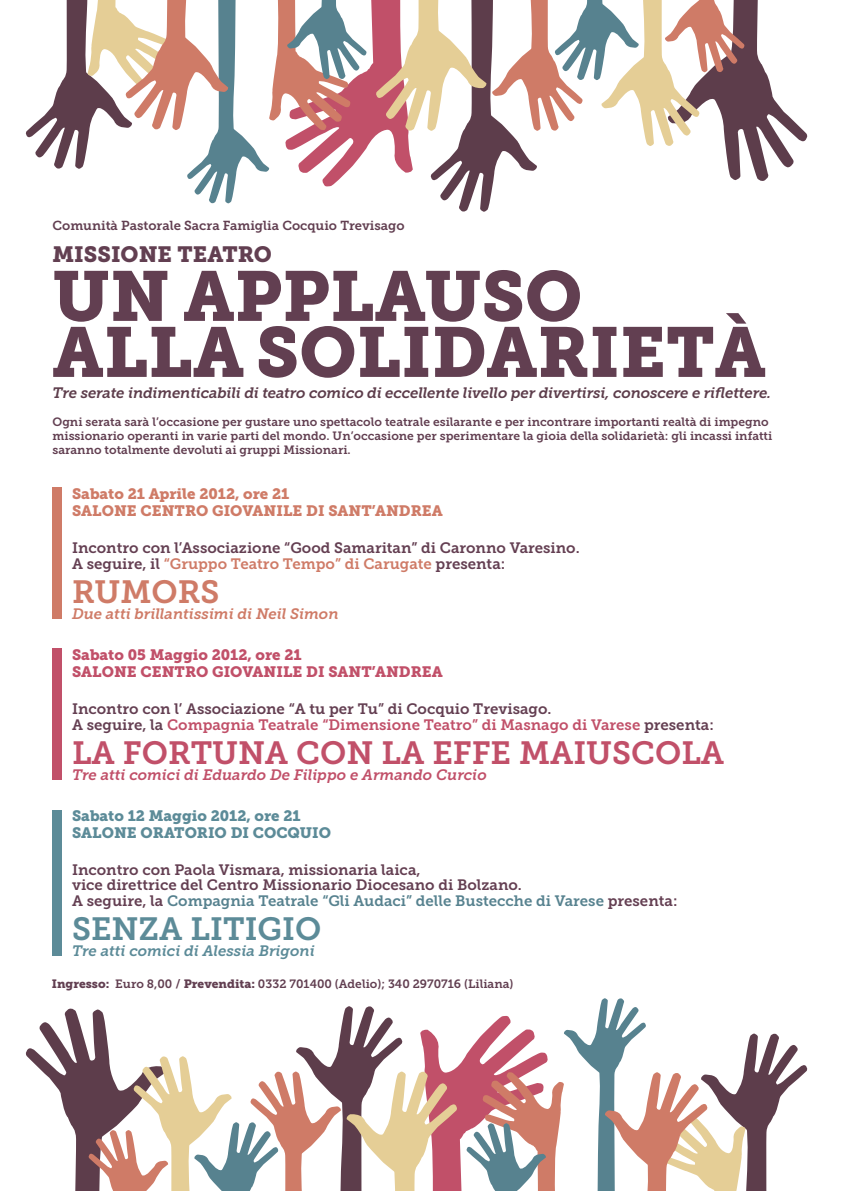
<style>
.page{position:relative;width:842px;height:1191px;background:#fff}
.page>*{position:absolute;margin:0;border:0;box-sizing:border-box;transform-origin:0 0}
.t1{font:70px/56px "Museo Slab 900";color:#623f51}
.t2{font:32px "Museo Slab 700";color:#c15069}
.t3{font:32px "Museo Slab 700";color:#5c8b98}
.t4{font:32px "Museo Slab 700";color:#cf7b67}
.t5{font:22px "Museo Slab 900";color:#623f51}
.t6{font:15px/16px "Museo Slab 700";color:#643f52}
.t7{font:italic 15px "Museo Slab 700";letter-spacing:-.01em;color:#5d3d4b}
.t8{font:15px/17px "Museo Slab 900";color:#cf7b67}
.t9{font:15px/17px "Museo Slab 900";color:#c15069}
.t10{font:15px/17px "Museo Slab 900";color:#5c8b98}
.t11{font:italic 15px "Museo Slab 700";color:#c15069}
.t12{font:italic 15px "Museo Slab 700";color:#cf7b67}
.t13{font:italic 15px "Museo Slab 700";color:#5c8b98}
.t14{font:13px "Museo Slab 700";color:#623f51}
.t15{font:12px/14px "Museo Slab 700";color:#623f51}
.s1{color:#cf7b67}
.s2{color:#c15069}
.s3{color:#57828f}
.s4{font-family:"Museo Slab 900"}
</style>
<div class="page">
<div style="left:52px;top:487px;width:10px;height:132px;background:#cf7b67"></div>
<div style="left:52px;top:648px;width:10px;height:132px;background:#c15069"></div>
<div style="left:52px;top:810px;width:10px;height:145px;background:#5c8b98"></div>
<svg style="left:25px;top:998px;width:783px;height:193px"></svg>
<svg style="left:25px;top:0;width:783px;height:212px"></svg>
<p class="t14" style="left:52px;top:219px;width:354px">Comunità Pastorale Sacra Famiglia Cocquio Trevisago</p>
<h3 class="t5" style="left:52px;top:241px;width:221px">MISSIONE TEATRO</h3>
<h1 class="t1" style="left:52px;top:269px;width:715px">UN APPLAUSO<br>ALLA SOLIDARIETÀ</h1>
<p class="t7" style="left:52px;top:384px;width:720px">Tre serate indimenticabili di teatro comico di eccellente livello per divertirsi, conoscere e riflettere.</p>
<p class="t15" style="left:52px;top:415px;width:721px">Ogni serata sarà l’occasione per gustare uno spettacolo teatrale esilarante e per incontrare importanti realtà di impegno missionario operanti in varie parti del mondo. Un’occasione per sperimentare la gioia della solidarietà: gli incassi infatti saranno totalmente devoluti ai gruppi Missionari.</p>
<p class="t8" style="left:72px;top:485px;width:372px">Sabato 21 Aprile 2012, ore 21<br>SALONE CENTRO GIOVANILE DI SANT’ANDREA</p>
<p class="t6" style="left:72px;top:539px;width:509px">Incontro con l’Associazione “Good Samaritan” di Caronno Varesino.<br>A seguire, il <span class="s1">“Gruppo Teatro Tempo” di Carugate</span> presenta:</p>
<h2 class="t4" style="left:72px;top:573px;width:149px">RUMORS</h2>
<p class="t12" style="left:72px;top:605px;width:268px">Due atti brillantissimi di Neil Simon</p>
<p class="t9" style="left:72px;top:646px;width:372px">Sabato 05 Maggio 2012, ore 21<br>SALONE CENTRO GIOVANILE DI SANT’ANDREA</p>
<p class="t6" style="left:72px;top:700px;width:643px">Incontro con l’ Associazione “A tu per Tu” di Cocquio Trevisago.<br>A seguire, la <span class="s2">Compagnia Teatrale “Dimensione Teatro” di Masnago di Varese</span> presenta:</p>
<h2 class="t2" style="left:72px;top:734px;width:654px">LA FORTUNA CON LA EFFE MAIUSCOLA</h2>
<p class="t11" style="left:72px;top:766px;width:416px">Tre atti comici di Eduardo De Filippo e Armando Curcio</p>
<p class="t10" style="left:72px;top:807px;width:261px">Sabato 12 Maggio 2012, ore 21<br>SALONE ORATORIO DI COCQUIO</p>
<p class="t6" style="left:72px;top:862px;width:607px;line-height:15.5px">Incontro con Paola Vismara, missionaria laica,<br>vice direttrice del Centro Missionario Diocesano di Bolzano.<br>A seguire, la <span class="s3">Compagnia Teatrale “Gli Audaci” delle Bustecche di Varese</span> presenta:</p>
<h2 class="t3" style="left:72px;top:910px;width:251px">SENZA LITIGIO</h2>
<p class="t13" style="left:72px;top:942px;width:244px">Tre atti comici di Alessia Brigoni</p>
<p class="t15" style="left:52px;top:976px;width:463px"><span class="s4">Ingresso:</span> Euro 8,00 / <span class="s4">Prevendita:</span> 0332 701400 (Adelio); 340 2970716 (Liliana)</p>
</div>
